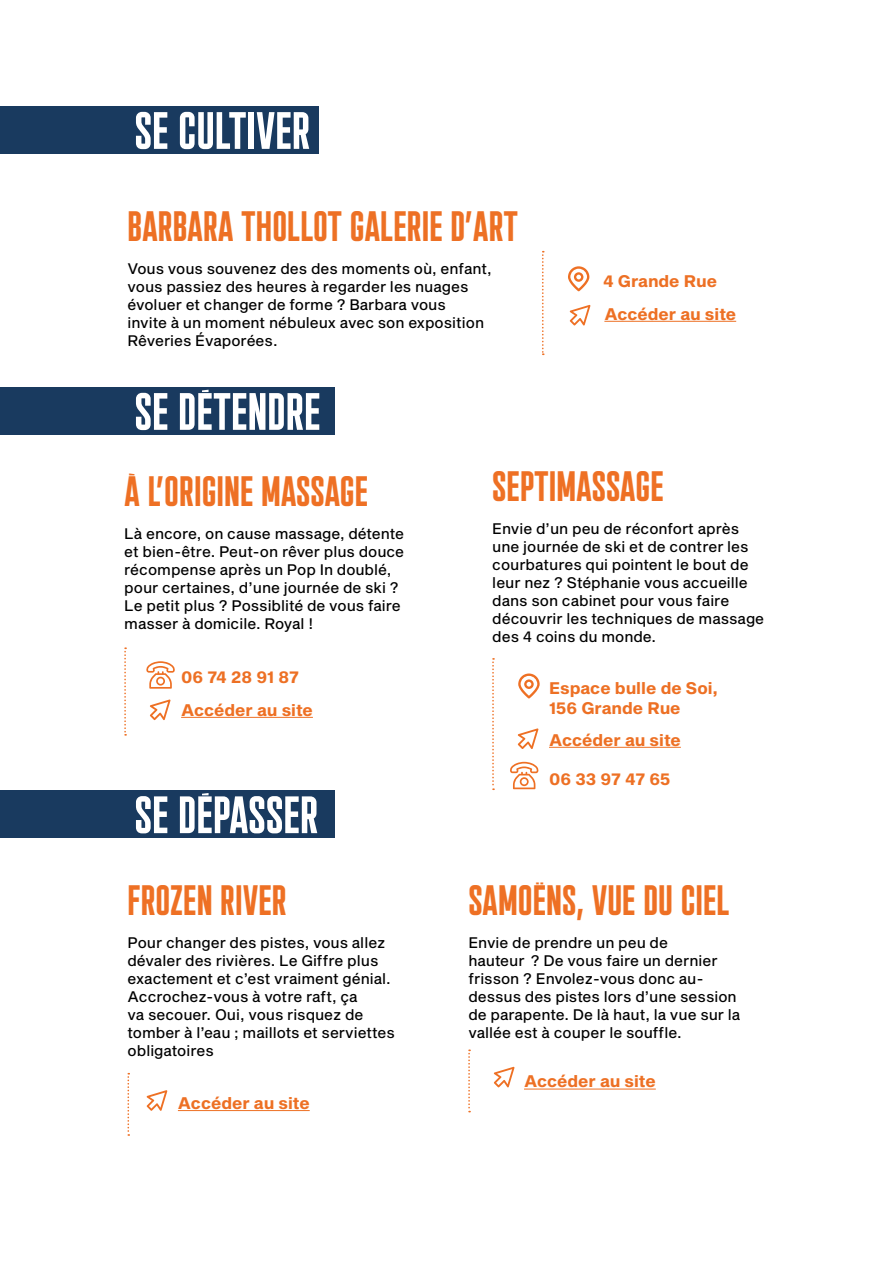
<style>
.page{position:relative;width:893px;height:1263px;background:#fff}
.page>*{position:absolute;margin:0;border:0;box-sizing:border-box;transform-origin:0 0}
.t1{font:700 52.5px "Plaak 42 Extracondensed";color:#fff}
.t2{font:700 42.6px "Plaak 42 Extracondensed";color:#ee7024}
.t3{font:700 42.6px "Plaak 42 Extracondensed";color:#ed7024}
.t4{font:16.5px/32.7px "Sequel Sans Bold Body";color:#ed7024}
.t5{font:16.5px "Sequel Sans Bold Body";color:#ee7024}
.t6{font:15px/18px "Sequel Sans Roman Body";color:#000}
</style>
<div class="page">
<div style="left:0;top:106px;width:318px;height:48px;background:#193a5f"></div>
<div style="left:0;top:387px;width:335px;height:48px;background:#193a5f"></div>
<div style="left:0;top:790px;width:335px;height:48px;background:#193a5f"></div>
<svg style="left:542px;top:251px;width:2px;height:104px"></svg>
<svg style="left:568px;top:266px;width:21px;height:25px"></svg>
<hr style="left:604px;top:321px;width:132px;height:1px;background:#ed7024">
<svg style="left:127px;top:1073px;width:2px;height:63px"></svg>
<hr style="left:178px;top:1110px;width:132px;height:1px;background:#ed7024">
<svg style="left:570px;top:305px;width:20px;height:21px"></svg>
<svg style="left:124px;top:647px;width:2px;height:89px"></svg>
<svg style="left:146px;top:661px;width:29px;height:28px"></svg>
<svg style="left:147px;top:1090px;width:20px;height:21px"></svg>
<svg style="left:468px;top:1049px;width:2px;height:63px"></svg>
<svg style="left:494px;top:1067px;width:20px;height:20px"></svg>
<hr style="left:524px;top:1089px;width:132px;height:1px;background:#ed7024">
<svg style="left:492px;top:658px;width:2px;height:132px"></svg>
<svg style="left:518px;top:673px;width:22px;height:25px"></svg>
<svg style="left:518px;top:728px;width:20px;height:21px"></svg>
<hr style="left:549px;top:747px;width:132px;height:1px;background:#ed7024">
<svg style="left:510px;top:762px;width:29px;height:27px"></svg>
<hr style="left:181px;top:717px;width:132px;height:1px;background:#ee7024">
<svg style="left:150px;top:699px;width:21px;height:21px"></svg>
<h1 class="t1" style="left:134px;top:106px;width:177px">SE CULTIVER</h1>
<h2 class="t3" style="left:128px;top:206px;width:392px">BARBARA THOLLOT GALERIE D’ART</h2>
<p class="t6" style="left:128px;top:260px;width:366px">Vous vous souvenez des des moments où, enfant, vous passiez des heures à regarder les nuages évoluer et changer de forme ? Barbara vous<br>invite à un moment nébuleux avec son exposition Rêveries Évaporées.</p>
<h1 class="t1" style="left:134px;top:387px;width:188px">SE DÉTENDRE</h1>
<p class="t4" style="left:603px;top:265px;width:135px">4 Grande Rue<br>Accéder au site</p>
<h2 class="t2" style="left:124px;top:471px;width:245px">À L’ORIGINE MASSAGE</h2>
<p class="t6" style="left:124px;top:525px;width:281px">Là encore, on cause massage, détente et bien-être. Peut-on rêver plus douce récompense après un Pop In doublé, pour certaines, d’une journée de ski ?<br>Le petit plus ? Possiblité de vous faire masser à domicile. Royal !</p>
<p class="t4" style="left:181px;top:662px;width:119px">06 74 28 91 87</p>
<p class="t5" style="left:181px;top:698px;width:133px">Accéder au site</p>
<h1 class="t1" style="left:134px;top:791px;width:185px">SE DÉPASSER</h1>
<h2 class="t2" style="left:128px;top:881px;width:161px">FROZEN RIVER</h2>
<p class="t6" style="left:128px;top:935px;width:269px">Pour changer des pistes, vous allez dévaler des rivières. Le Giffre plus exactement et c’est vraiment génial.<br>Accrochez-vous à votre raft, ça<br>va secouer. Oui, vous risquez de tomber à l’eau ; maillots et serviettes obligatoires</p>
<p class="t4" style="left:178px;top:1087px;width:133px">Accéder au site</p>
<h2 class="t2" style="left:492px;top:466px;width:173px">SEPTIMASSAGE</h2>
<p class="t6" style="left:492px;top:520px;width:273px">Envie d’un peu de réconfort après une journée de ski et de contrer les courbatures qui pointent le bout de leur nez ? Stéphanie vous accueille dans son cabinet pour vous faire découvrir les techniques de massage des 4 coins du monde.</p>
<p class="t4" style="left:549px;top:679px;width:171px;line-height:19.8px">Espace bulle de Soi,<br>156 Grande Rue</p>
<p class="t4" style="left:549px;top:724px;width:133px">Accéder au site</p>
<p class="t4" style="left:549px;top:764px;width:123px">06 33 97 47 65</p>
<h2 class="t2" style="left:468px;top:881px;width:263px">SAMOËNS, VUE DU CIEL</h2>
<p class="t6" style="left:468px;top:935px;width:273px">Envie de prendre un peu de<br>hauteur ? De vous faire un dernier frisson ? Envolez-vous donc au&shy;dessus des pistes lors d’une session de parapente. De là haut, la vue sur la vallée est à couper le souffle.</p>
<p class="t4" style="left:524px;top:1066px;width:133px">Accéder au site</p>
</div>
